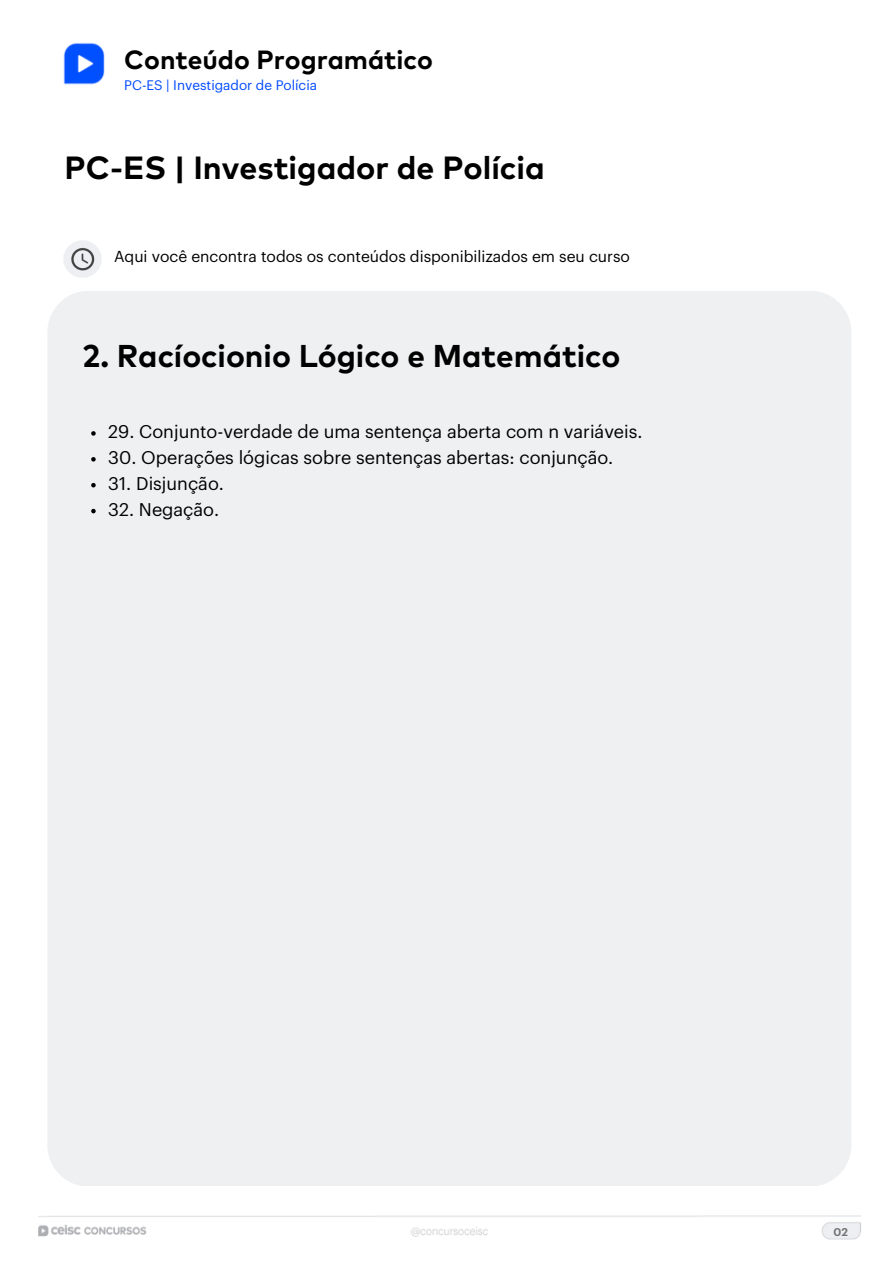
<style>
.page{position:relative;width:894px;height:1264px;background:#fff}
.page>*{position:absolute;margin:0;border:0;box-sizing:border-box;transform-origin:0 0}
.t1{font:700 32.1px "Mark Pro";color:#000}
.t2{font:700 31.5px "Mark Pro";color:#000}
.t3{font:700 26.25px "Mark Pro";color:#000}
.t4{font:18px "Graphik";color:#000}
.t5{font:15.6px "Graphik";color:#000}
.t6{font:13.5px "Graphik";color:#004aff}
.t7{font:600 11.1px "Graphik";color:#757575}
</style>
<div class="page">
<img style="left:63px;top:43px;width:42px;height:42px">
<img style="left:64px;top:240px;width:38px;height:38px">
<div style="left:47px;top:291px;width:804px;height:894px;background:#eef0f2"></div>
<svg style="left:91px;top:431px;width:5px;height:4px"></svg>
<svg style="left:91px;top:457px;width:5px;height:4px"></svg>
<svg style="left:91px;top:483px;width:5px;height:4px"></svg>
<svg style="left:91px;top:509px;width:5px;height:4px"></svg>
<img style="left:38px;top:1215px;width:823px;height:25px">
<p class="t3" style="left:124px;top:48px;width:310px">Conteúdo Programático</p>
<p class="t6" style="left:124px;top:79px;width:194px">PC-ES | Investigador de Polícia</p>
<p class="t1" style="left:65px;top:153px;width:481px">PC-ES | Investigador de Polícia</p>
<p class="t5" style="left:114px;top:249px;width:517px">Aqui você encontra todos os conteúdos disponibilizados em seu curso</p>
<p class="t2" style="left:83px;top:342px;width:539px">2. Racíocionio Lógico e Matemático</p>
<p class="t4" style="left:108px;top:423px;width:535px">29. Conjunto-verdade de uma sentença aberta com n variáveis.</p>
<h1 class="t4" style="left:108px;top:449px;width:506px">30. Operações lógicas sobre sentenças abertas: conjunção.</h1>
<p class="t4" style="left:108px;top:475px;width:117px">31. Disjunção.</p>
<h3 class="t4" style="left:108px;top:501px;width:112px">32. Negação.</h3>
<p class="t7" style="left:833px;top:1227px;width:16px">02</p>
</div>
